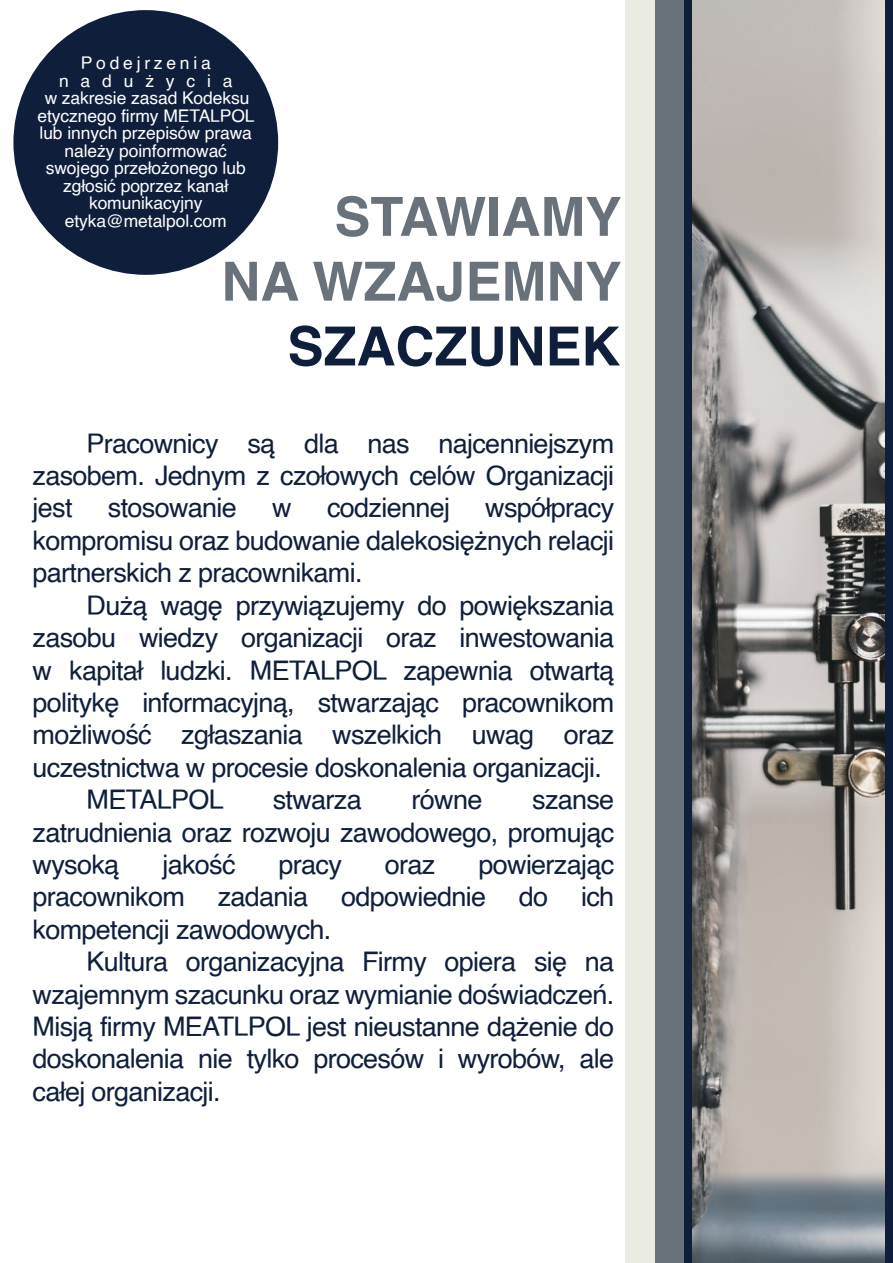
<style>
.page{position:relative;width:893px;height:1263px;background:#fff}
.page>*{position:absolute;margin:0;border:0;box-sizing:border-box;transform-origin:0 0}
.t1{font:700 54px/64.8px "Helvetica";color:#69727b;text-align:right}
.t2{font:700 54px "Helvetica";color:#0f1f3b}
.t3{font:27px/32.4px "Helvetica";letter-spacing:-.025em;color:#0f1f3b;text-align:justify}
.t4{font:17.4px/17.4px "Helvetica";letter-spacing:-.005em;color:#fff;text-align:center}
</style>
<div class="page">
<div style="left:13px;top:10px;width:265px;height:265px;background:#0f1f3b;border-radius:50%"></div>
<div style="left:625px;top:0;width:209px;height:1263px;background:#eaece2"></div>
<div style="left:656px;top:0;width:208px;height:1263px;background:#69727b"></div>
<div style="left:684px;top:0;width:209px;height:1263px;background:#0f1f3b"></div>
<img style="left:693px;top:0;width:191px;height:1263px">
<p class="t4" style="left:38px;top:55px;width:219px">Podejrzenia nadużycia<br>w zakresie zasad Kodeksu etycznego firmy METALPOL lub innych przepisów prawa należy poinformować swojego przełożonego lub zgłosić poprzez kanał komunikacyjny etyka@metalpol.com</p>
<h1 class="t1" style="left:221px;top:185px;width:402px">STAWIAMY<br>NA WZAJEMNY</h1>
<h1 class="t2" style="left:287px;top:303px;width:334px">SZACZUNEK</h1>
<p class="t3" style="left:33px;top:428px;width:583px;text-indent:54px">Pracownicy są dla nas najcenniejszym zasobem. Jednym z czołowych celów Organizacji jest</p>
<p class="t3" style="left:33px;top:493px;width:583px;text-indent:453px">współpracy kompromisu oraz budowanie dalekosiężnych relacji partnerskich z pracownikami.</p>
<p class="t3" style="left:87px;top:590px;width:529px">Dużą wagę przywiązujemy do powiększania</p>
<p class="t3" style="left:33px;top:622px;width:583px">zasobu wiedzy organizacji oraz inwestowania</p>
<p class="t3" style="left:33px;top:655px;width:583px">w kapitał ludzki. METALPOL zapewnia otwartą</p>
<p class="t3" style="left:33px;top:687px;width:583px">politykę informacyjną, stwarzając pracownikom</p>
<p class="t3" style="left:33px;top:719px;width:583px">możliwość zgłaszania wszelkich uwag oraz</p>
<p class="t3" style="left:33px;top:752px;width:571px">uczestnictwa w procesie doskonalenia organizacji.</p>
<p class="t3" style="left:87px;top:784px;width:139px">METALPOL</p>
<p class="t3" style="left:273px;top:784px;width:90px">stwarza</p>
<p class="t3" style="left:412px;top:784px;width:72px">równe</p>
<p class="t3" style="left:108px;top:493px;width:130px">stosowanie</p>
<p class="t3" style="left:272px;top:493px;width:21px">w</p>
<p class="t3" style="left:327px;top:493px;width:124px">codziennej</p>
<p class="t3" style="left:33px;top:784px;width:583px;text-indent:499px">szanse zatrudnienia oraz rozwoju zawodowego, promując wysoką</p>
<p class="t3" style="left:162px;top:849px;width:75px">jakość</p>
<p class="t3" style="left:279px;top:849px;width:65px">pracy</p>
<p class="t3" style="left:385px;top:849px;width:52px">oraz</p>
<p class="t3" style="left:33px;top:849px;width:583px;text-indent:446px">powierzając pracownikom zadania odpowiednie do ich kompetencji zawodowych.</p>
<p class="t3" style="left:33px;top:946px;width:583px;text-indent:54px">Kultura organizacyjna Firmy opiera się na wzajemnym szacunku oraz wymianie doświadczeń.<br>Misją firmy MEATLPOL jest nieustanne dążenie do doskonalenia nie tylko procesów i wyrobów, ale całej organizacji.</p>
</div>
